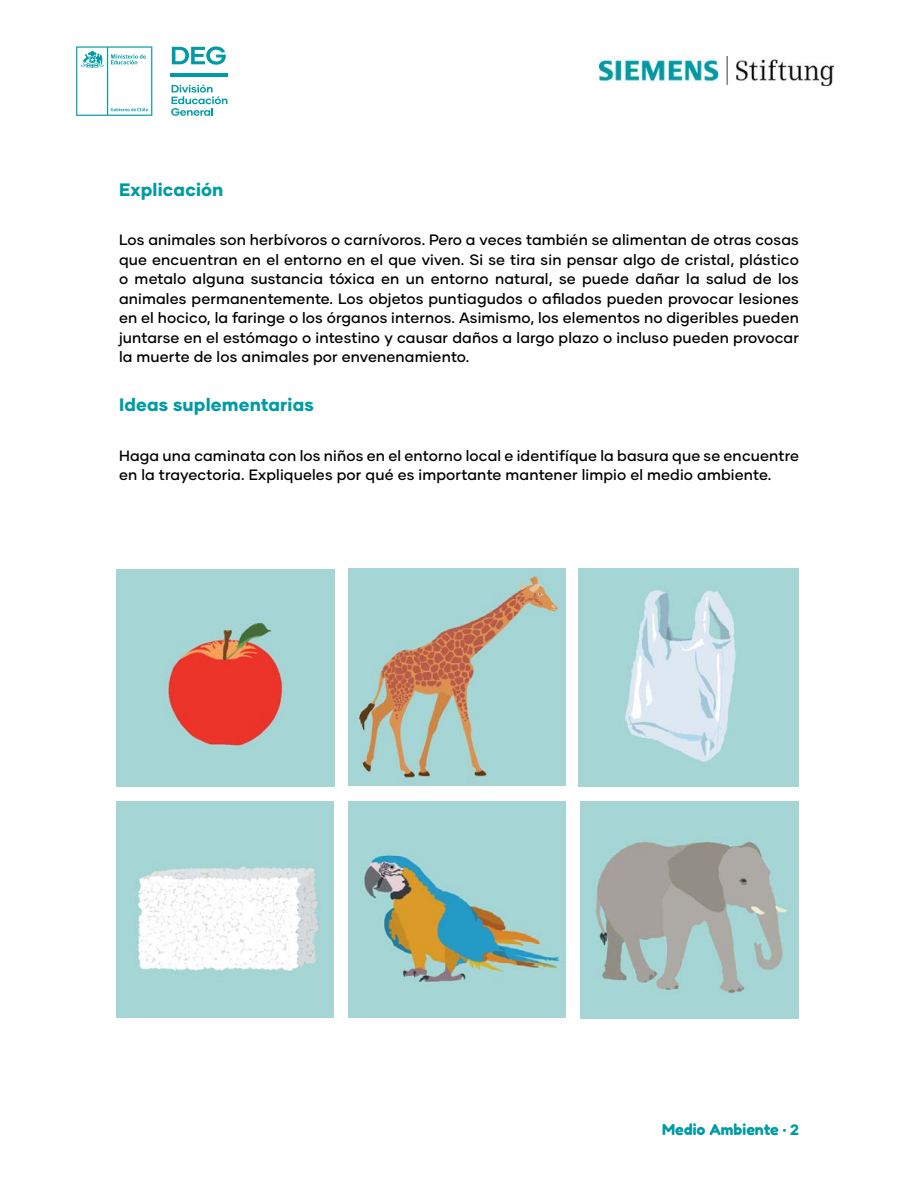
<style>
.page{position:relative;width:918px;height:1188px;background:#fff}
.page>*{position:absolute;margin:0;border:0;box-sizing:border-box;transform-origin:0 0}
.t1{font:800 18px "Gilmer";letter-spacing:.01em;color:#009ba4}
.t2{font:500 15px/19.5px "Gilmer";letter-spacing:.01em;color:#000;text-align:justify}
.t3{font:15px "Fredoka One";color:#009ba4}
.s1{font-family:"Gilmer";font-weight:800}
</style>
<div class="page">
<svg style="left:76px;top:46px;width:76px;height:70px"></svg>
<hr style="left:170px;top:73px;width:26px;height:3px;background:#009ba4">
<hr style="left:196px;top:73px;width:31px;height:3px;background:#009ba4">
<svg style="left:172px;top:46px;width:54px;height:19px"></svg>
<svg style="left:171px;top:85px;width:56px;height:31px"></svg>
<img style="left:600px;top:57px;width:233px;height:28px">
<img style="left:349px;top:569px;width:217px;height:216px">
<img style="left:580px;top:801px;width:219px;height:218px">
<img style="left:579px;top:569px;width:220px;height:218px">
<img style="left:117px;top:569px;width:217px;height:217px">
<img style="left:349px;top:801px;width:217px;height:216px">
<img style="left:117px;top:801px;width:216px;height:217px">
<p class="t1" style="left:119px;top:178px;width:106px">Explicación</p>
<p class="t2" style="left:119px;top:230px;width:681px">Los animales son herbívoros o carnívoros. Pero a veces también se alimentan de otras cosas que encuentran en el entorno en el que viven. Si se tira sin pensar algo de cristal, plástico o metalo alguna sustancia tóxica en un entorno natural, se puede dañar la salud de los animales permanentemente. Los objetos puntiagudos o afilados pueden provocar lesiones en el hocico, la faringe o los órganos internos. Asimismo, los elementos no digeribles pueden juntarse en el estómago o intestino y causar daños a largo plazo o incluso pueden provocar la muerte de los animales por envenenamiento.</p>
<p class="t1" style="left:119px;top:394px;width:196px">Ideas suplementarias</p>
<p class="t2" style="left:119px;top:445px;width:681px">Haga una caminata con los niños en el entorno local e identifíque la basura que se encuentre en la trayectoria. Expliqueles por qué es importante mantener limpio el medio ambiente.</p>
<p class="t3" style="left:662px;top:1120px;width:138px">Medio Ambiente · <span class="s1">2</span></p>
</div>
